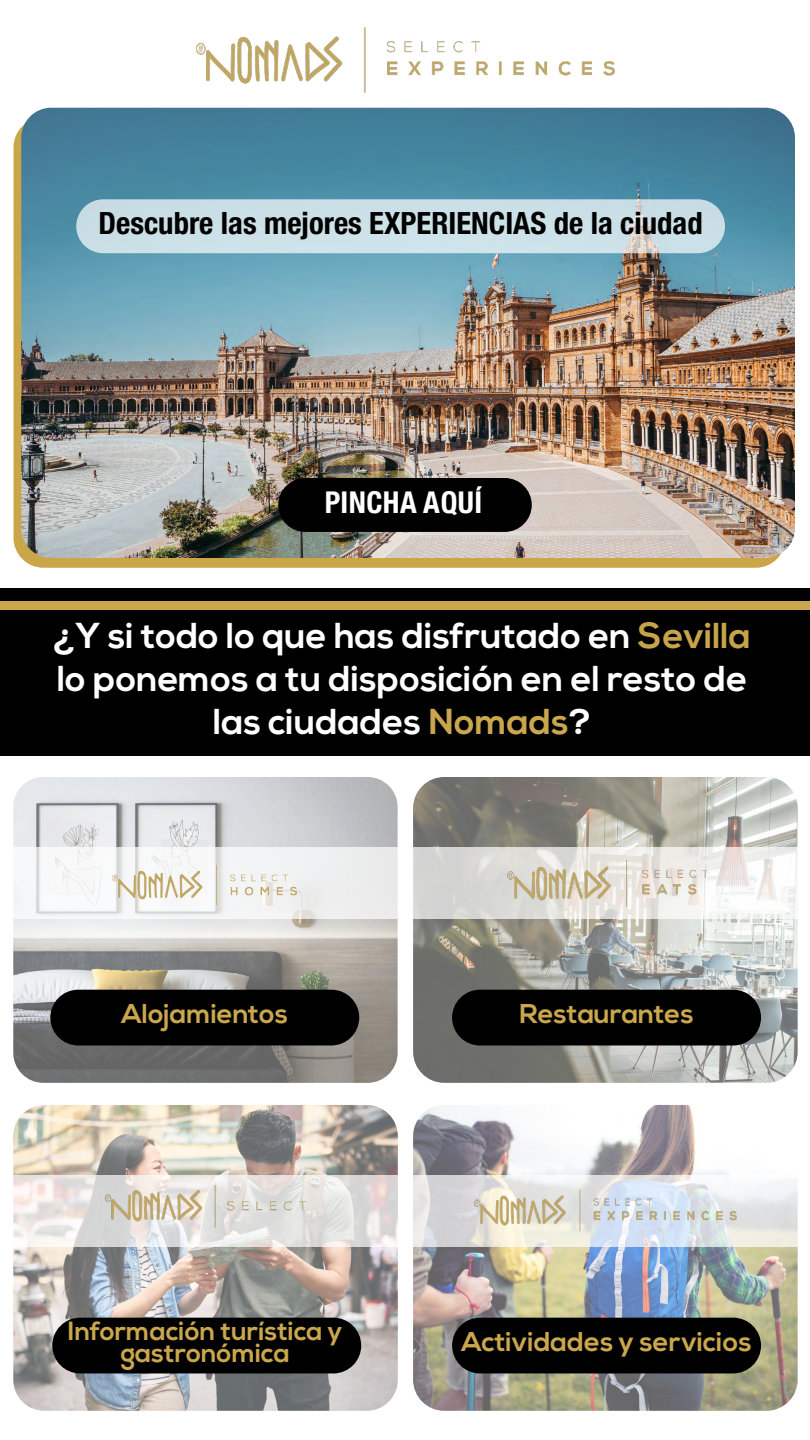
<style>
.page{position:relative;width:810px;height:1440px;background:#fff}
.page>*{position:absolute;margin:0;border:0;box-sizing:border-box;transform-origin:0 0}
.t1{font:700 36px/43.2px "Nexa";color:#fff;text-align:center}
.t2{font:700 condensed 30.75px "Helvetica Neue";color:#000}
.t3{font:700 condensed 30px "Helvetica Neue";letter-spacing:.015em;color:#fff}
.t4{font:700 27.15px "Nexa";color:#caa64c}
.t5{font:700 26.25px/22.5px "Nexa";color:#caa64c;text-align:center}
.s1{color:#c7a449}
.s2{color:#caa64c}
</style>
<div class="page">
<div style="left:14px;top:117px;width:772px;height:451px;background:#cba649;border-radius:30px"></div>
<img style="left:21px;top:108px;width:774px;height:450px">
<div style="left:278px;top:478px;width:254px;height:54px;background:#000;border-radius:27px"></div>
<svg style="left:13px;top:777px;width:385px;height:306px;background:#b4b4b2"></svg>
<div style="left:50px;top:990px;width:309px;height:55px;background:#000;border-radius:28px"></div>
<svg style="left:13px;top:847px;width:384px;height:72px;fill:#f3f3f4"></svg>
<div style="left:76px;top:199px;width:649px;height:54px;background:#cbe0e7;border-radius:27px"></div>
<img style="left:113px;top:865px;width:184px;height:39px">
<img style="left:196px;top:27px;width:419px;height:66px">
<div style="left:0;top:588px;width:810px;height:168px;background:#000"></div>
<div style="left:0;top:602px;width:810px;height:8px;background:#caa64c"></div>
<svg style="left:413px;top:777px;width:385px;height:306px;background:#a1a19b"></svg>
<svg style="left:413px;top:847px;width:385px;height:72px"></svg>
<img style="left:503px;top:858px;width:204px;height:50px">
<div style="left:452px;top:990px;width:309px;height:55px;background:#000;border-radius:28px"></div>
<img style="left:413px;top:1105px;width:385px;height:306px">
<svg style="left:413px;top:1175px;width:385px;height:72px"></svg>
<img style="left:472px;top:1186px;width:268px;height:50px">
<div style="left:452px;top:1318px;width:309px;height:55px;background:#000;border-radius:28px"></div>
<img style="left:13px;top:1105px;width:385px;height:306px">
<svg style="left:13px;top:1175px;width:385px;height:72px"></svg>
<img style="left:104px;top:1186px;width:203px;height:50px">
<div style="left:52px;top:1318px;width:309px;height:55px;background:#000;border-radius:28px"></div>
<p class="t2" style="left:99px;top:205px;width:606px">Descubre las mejores EXPERIENCIAS de la ciudad</p>
<p class="t3" style="left:325px;top:484px;width:159px">PINCHA AQUÍ</p>
<p class="t1" style="left:54px;top:615px;width:699px">¿Y si todo lo que has disfrutado en <span class="s1">Sevilla </span>lo ponemos a tu disposición en el resto de las ciudades <span class="s2">Nomads</span>?</p>
<p class="t4" style="left:122px;top:998px;width:168px">Alojamientos</p>
<p class="t5" style="left:68px;top:1321px;width:276px">Información turística y gastronómica</p>
<p class="t4" style="left:519px;top:998px;width:176px">Restaurantes</p>
<p class="t4" style="left:461px;top:1326px;width:292px">Actividades y servicios</p>
</div>
